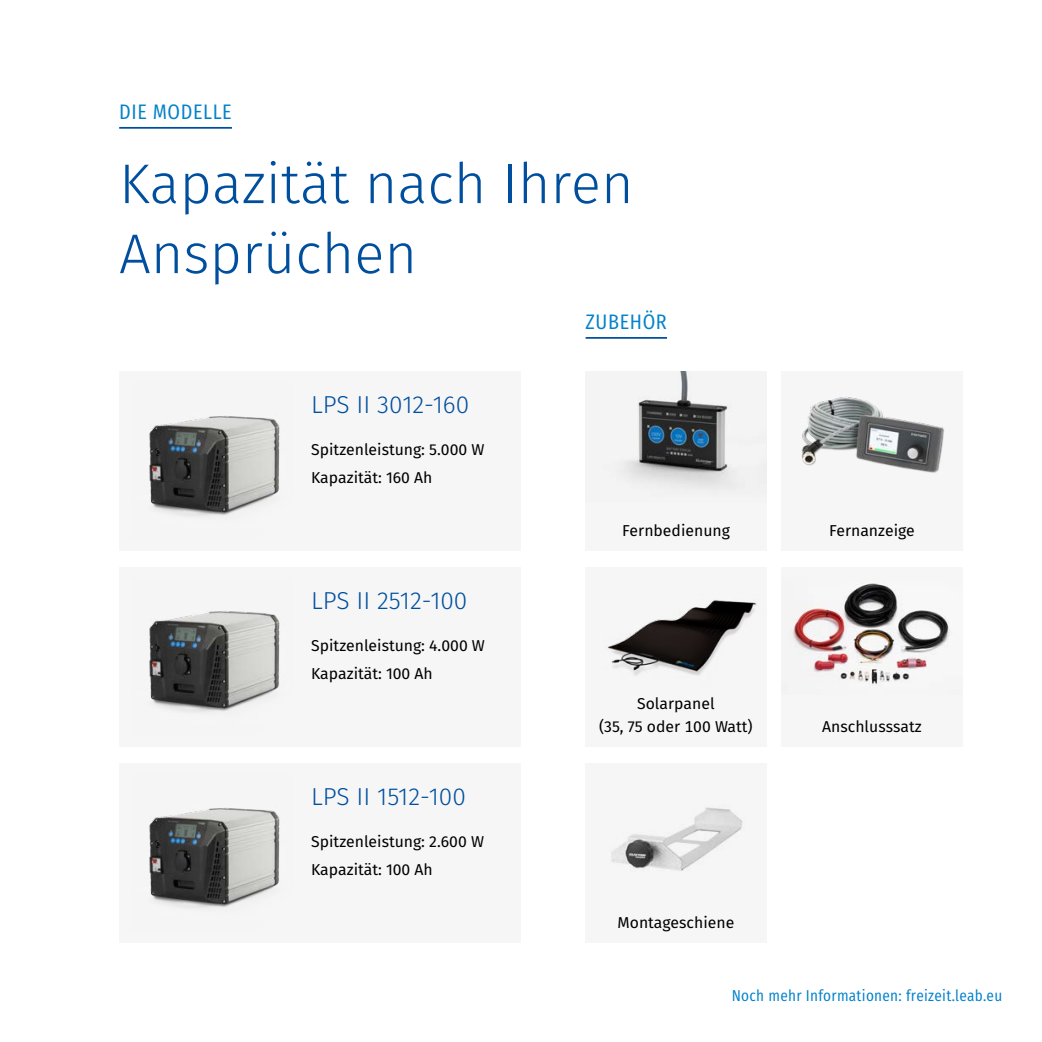
<style>
.page{position:relative;width:1042px;height:1042px;background:#fff}
.page>*{position:absolute;margin:0;border:0;box-sizing:border-box;transform-origin:0 0}
.produkte_h1{font:300 56px/70px "Fira Sans";color:#004f9f}
.produkte_h3__Zubehör{font:300 24.5px "Fira Sans";color:#004f9f}
.überzeile{font:21px "Fira Sans Condensed";letter-spacing:.03em;color:#0081c9}
.bullets-klein{font:15.75px "Fira Sans";color:#000}
.text{font:15.75px "Fira Sans";color:#000}
.bullets{font:15.75px "Fira Sans Condensed";letter-spacing:.02em;color:#0081c9}
</style>
<div class="page">
<div style="left:119px;top:371px;width:402px;height:179px;background:#f6f6f6"></div>
<img style="left:149px;top:415px;width:131px;height:101px">
<div style="left:119px;top:567px;width:402px;height:179px;background:#f6f6f6"></div>
<div style="left:119px;top:763px;width:402px;height:179px;background:#f6f6f6"></div>
<hr style="left:119px;top:127px;width:113px;height:2px;background:#004f9f">
<hr style="left:585px;top:337px;width:82px;height:2px;background:#004f9f">
<div style="left:585px;top:371px;width:181px;height:179px;background:#f6f6f6"></div>
<img style="left:624px;top:371px;width:111px;height:118px">
<div style="left:585px;top:567px;width:181px;height:179px;background:#f6f6f6"></div>
<img style="left:608px;top:600px;width:149px;height:76px">
<div style="left:585px;top:763px;width:181px;height:179px;background:#f6f6f6"></div>
<img style="left:611px;top:807px;width:132px;height:64px">
<div style="left:781px;top:371px;width:181px;height:179px;background:#f6f6f6"></div>
<img style="left:802px;top:397px;width:142px;height:76px">
<div style="left:781px;top:567px;width:181px;height:179px;background:#f6f6f6"></div>
<img style="left:793px;top:585px;width:156px;height:100px">
<img style="left:149px;top:611px;width:131px;height:101px">
<img style="left:149px;top:807px;width:131px;height:101px">
<p class="überzeile" style="left:119px;top:92px;width:114px">DIE MODELLE</p>
<p class="produkte_h1" style="left:119px;top:148px;width:516px">Kapazität nach Ihren<br>Ansprüchen</p>
<p class="überzeile" style="left:585px;top:302px;width:83px">ZUBEHÖR</p>
<p class="produkte_h3__Zubehör" style="left:311px;top:387px;width:160px">LPS II 3012-160</p>
<p class="bullets-klein" style="left:311px;top:438px;width:175px">Spitzenleistung: 5.000 W</p>
<p class="bullets-klein" style="left:311px;top:466px;width:123px">Kapazität: 160 Ah</p>
<p class="produkte_h3__Zubehör" style="left:311px;top:583px;width:158px">LPS II 2512-100</p>
<p class="bullets-klein" style="left:311px;top:634px;width:175px">Spitzenleistung: 4.000 W</p>
<p class="bullets-klein" style="left:311px;top:662px;width:123px">Kapazität: 100 Ah</p>
<p class="produkte_h3__Zubehör" style="left:311px;top:779px;width:156px">LPS II 1512-100</p>
<p class="bullets-klein" style="left:311px;top:830px;width:174px">Spitzenleistung: 2.600 W</p>
<p class="bullets-klein" style="left:311px;top:858px;width:123px">Kapazität: 100 Ah</p>
<p class="text" style="left:622px;top:518px;width:109px">Fernbedienung</p>
<p class="text" style="left:637px;top:691px;width:79px">Solarpanel</p>
<p class="text" style="left:599px;top:714px;width:155px">(35, 75 oder 100 Watt)</p>
<p class="text" style="left:829px;top:518px;width:87px">Fernanzeige</p>
<p class="text" style="left:822px;top:714px;width:101px">Anschlusssatz</p>
<p class="text" style="left:617px;top:910px;width:118px">Montageschiene</p>
<p class="bullets" style="left:732px;top:981px;width:272px">Noch mehr Informationen: freizeit.leab.eu</p>
</div>
